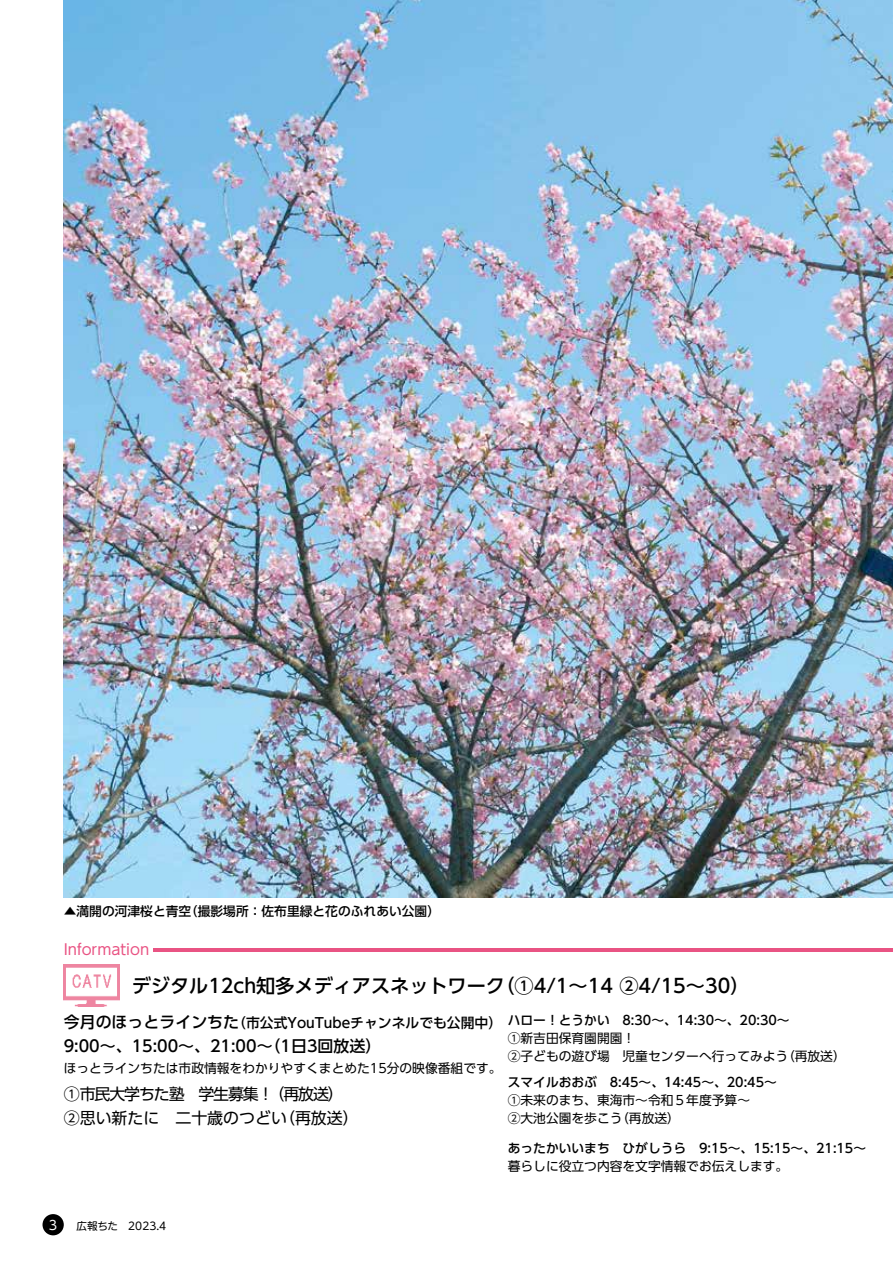
<style>
.page{position:relative;width:893px;height:1263px;background:#fff}
.page>*{position:absolute;margin:0;border:0;box-sizing:border-box;transform-origin:0 0}
.t1{font:500 19.2px "UD Shin Go Pro";color:#000}
.t2{font:500 15.9px/24px "UD Shin Go Pro";color:#000}
.t3{font:15.9px/24px "UD Shin Go Pro";letter-spacing:-.07em;color:#000}
.t4{font:15.9px "UD Shin Go Pro";color:#000}
.t5{font:14.85px "UD Shin Go Pro";color:#e95383}
.t6{font:500 13.8px "UD Shin Go Pro";color:#000}
.t7{font:12.75px/18px "UD Shin Go Pro";color:#000}
.t8{font:500 12.75px "UD Shin Go Pro";color:#000}
.t9{font:12.75px "UD Shin M Go Pro";color:#fff}
.t10{font:10.65px "UD Shin M Go Pro";color:#000}
</style>
<div class="page">
<img style="left:64px;top:0;width:829px;height:897px">
<hr style="left:154px;top:949px;width:739px;height:3px;background:#e95383">
<div style="left:43px;top:1214px;width:21px;height:21px;background:#000;border-radius:50%"></div>
<img style="left:64px;top:965px;width:55px;height:41px">
<p class="t8" style="left:64px;top:900px;width:129px">▲満開の河津桜と青空</p>
<p class="t5" style="left:64px;top:937px;width:87px">Information</p>
<p class="t8" style="left:185px;top:900px;width:257px">（撮影場所：佐布里緑と花のふれあい公園(</p>
<h1 class="t1" style="left:132px;top:970px;width:375px">デジタル12ch知多メディアスネットワーク</h1>
<p class="t6" style="left:232px;top:1011px;width:271px">（市公式YouTubeチャンネルでも公開中(</p>
<h1 class="t1" style="left:495px;top:970px;width:255px">)14/1~14 24/15~30(</h1>
<p class="t2" style="left:64px;top:1009px;width:319px">今月のほっとラインちた<br>9:00～、15:00～、21:00～（1日3回放送(</p>
<p class="t7" style="left:64px;top:1058px;width:439px">ほっとラインちたは市政情報をわかりやすくまとめた15分の映像番組です。</p>
<p class="t3" style="left:279px;top:1081px;width:81px;text-indent:-215px">①市民大学ちた塾　学生募集！（再放送(（再放送(</p>
<p class="t8" style="left:508px;top:1009px;width:104px">ハロー！とうかい</p>
<p class="t7" style="left:508px;top:1028px;width:129px">①新吉田保育園開園!</p>
<p class="t8" style="left:622px;top:1009px;width:169px">8:30~、14:30~、20:30~</p>
<p class="t7" style="left:508px;top:1046px;width:282px">②子どもの遊び場　児童センターへ行ってみよう</p>
<p class="t8" style="left:610px;top:1072px;width:169px">8:45~、14:45~、20:45~</p>
<p class="t7" style="left:782px;top:1046px;width:65px">（再放送(</p>
<p class="t8" style="left:508px;top:1072px;width:91px">スマイルおおぶ</p>
<p class="t7" style="left:616px;top:1091px;width:135px;text-indent:-108px">①未来のまち、東海市～令和５年度予算~（再放送(</p>
<p class="t4" style="left:64px;top:1105px;width:225px">②思い新たに　二十歳のつどい</p>
<p class="t7" style="left:508px;top:1109px;width:116px">②大池公園を歩こう</p>
<p class="t9" style="left:49px;top:1214px;width:10px">3</p>
<p class="t10" style="left:77px;top:1217px;width:43px">広報ちた</p>
<p class="t10" style="left:128px;top:1217px;width:39px">2023.4</p>
<p class="t8" style="left:508px;top:1138px;width:180px">あったかいいまち　ひがしうら</p>
<p class="t7" style="left:508px;top:1157px;width:282px">暮らしに役立つ内容を文字情報でお伝えします。</p>
<p class="t8" style="left:699px;top:1138px;width:169px">9:15~、15:15~、21:15~</p>
</div>
